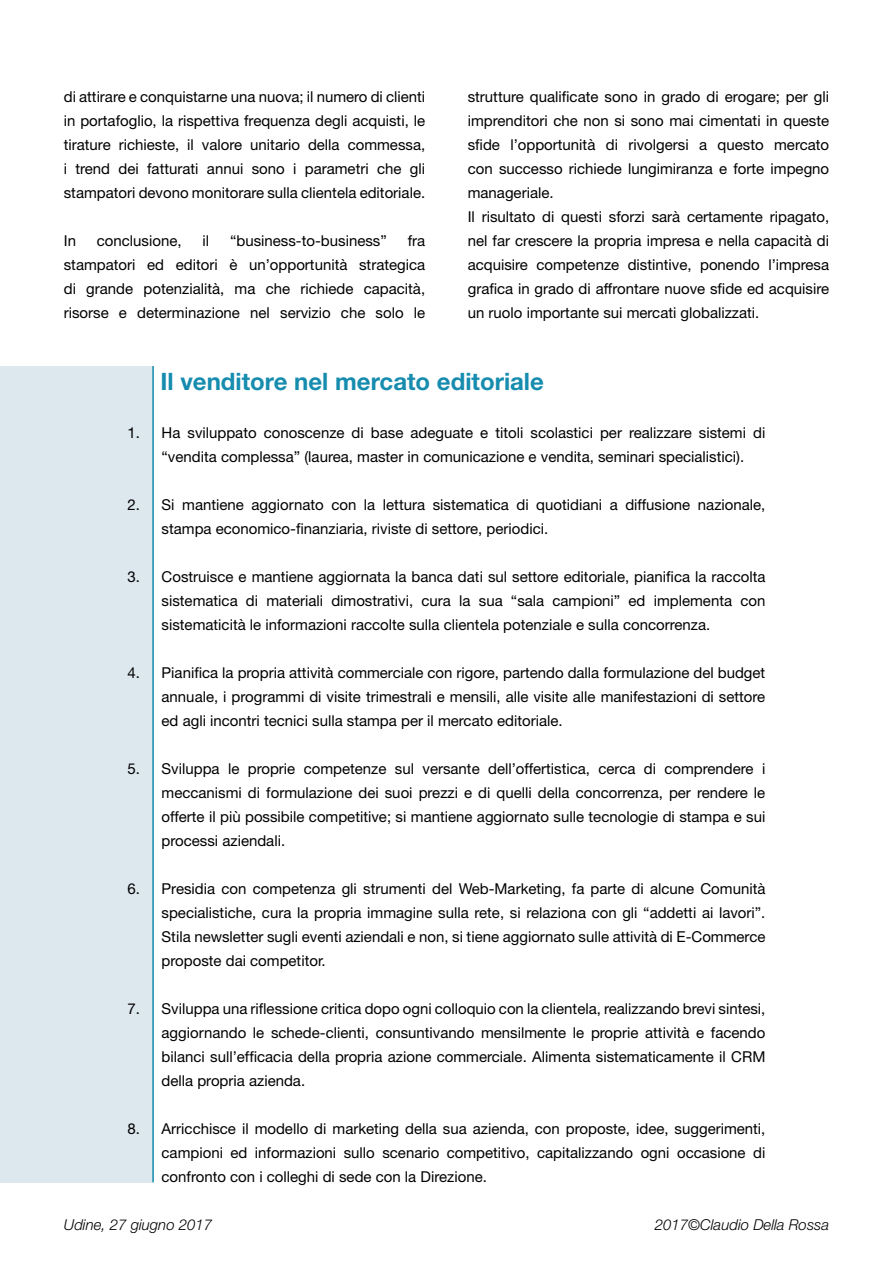
<style>
.page{position:relative;width:893px;height:1263px;background:#fff}
.page>*{position:absolute;margin:0;border:0;box-sizing:border-box;transform-origin:0 0}
.t1{font:700 24px "Helvetica Neue";color:#168caf}
.t2{font:15px/24px "Helvetica Neue";color:#000;text-align:justify}
.t3{font:italic 300 15px "Helvetica Neue";color:#000}
</style>
<div class="page">
<div style="left:0;top:366px;width:153px;height:816px;background:#dde7ee"></div>
<hr style="left:152px;top:366px;width:2px;height:816px;background:#168caf">
<p class="t2" style="left:64px;top:84px;width:363px">di attirare e conquistarne una nuova; il numero di clienti in portafoglio, la rispettiva frequenza degli acquisti, le tirature richieste, il valore unitario della commessa, i trend dei fatturati annui sono i parametri che gli stampatori devono monitorare sulla clientela editoriale.</p>
<p class="t2" style="left:64px;top:228px;width:14px">In</p>
<p class="t2" style="left:97px;top:228px;width:86px">conclusione,</p>
<p class="t2" style="left:203px;top:228px;width:8px">il</p>
<p class="t2" style="left:230px;top:228px;width:158px">“business-to-business”</p>
<p class="t2" style="left:64px;top:228px;width:363px;text-indent:344px">fra stampatori ed editori è un’opportunità strategica di grande potenzialità, ma che richiede capacità, risorse e determinazione nel servizio che solo le</p>
<p class="t2" style="left:468px;top:84px;width:363px;text-align:left">strutture qualificate sono in grado di erogare; per gli imprenditori che non si sono mai cimentati in queste sfide l’opportunità di rivolgersi a questo mercato con successo richiede lungimiranza e forte impegno manageriale.<br>Il risultato di questi sforzi sarà certamente ripagato, nel far crescere la propria impresa e nella capacità di acquisire competenze distintive, ponendo l’impresa grafica in grado di affrontare nuove sfide ed acquisire un ruolo importante sui mercati globalizzati.</p>
<h1 class="t1" style="left:161px;top:367px;width:385px">Il venditore nel mercato editoriale</h1>
<p class="t2" style="left:162px;top:420px;width:605px;text-indent:-34px">1. Ha sviluppato conoscenze di base adeguate e titoli scolastici per realizzare sistemi di “vendita complessa” (laurea, master in comunicazione e vendita, seminari specialistici).</p>
<p class="t2" style="left:162px;top:492px;width:605px;text-indent:-34px">2. Si mantiene aggiornato con la lettura sistematica di quotidiani a diffusione nazionale, stampa economico-finanziaria, riviste di settore, periodici.</p>
<p class="t2" style="left:162px;top:564px;width:605px;text-indent:-34px">3. Costruisce e mantiene aggiornata la banca dati sul settore editoriale, pianifica la raccolta sistematica di materiali dimostrativi, cura la sua “sala campioni” ed implementa con sistematicità le informazioni raccolte sulla clientela potenziale e sulla concorrenza.</p>
<p class="t2" style="left:162px;top:660px;width:605px;text-indent:-34px">4. Pianifica la propria attività commerciale con rigore, partendo dalla formulazione del budget annuale, i programmi di visite trimestrali e mensili, alle visite alle manifestazioni di settore ed agli incontri tecnici sulla stampa per il mercato editoriale.</p>
<p class="t2" style="left:162px;top:756px;width:605px;text-indent:-34px">5. Sviluppa le proprie competenze sul versante dell’offertistica, cerca di comprendere i meccanismi di formulazione dei suoi prezzi e di quelli della concorrenza, per rendere le offerte il più possibile competitive; si mantiene aggiornato sulle tecnologie di stampa e sui processi aziendali.</p>
<p class="t2" style="left:162px;top:876px;width:605px;text-indent:-34px">6. Presidia con competenza gli strumenti del Web-Marketing, fa parte di alcune Comunità specialistiche, cura la propria immagine sulla rete, si relaziona con gli “addetti ai lavori”.<br>Stila newsletter sugli eventi aziendali e non, si tiene aggiornato sulle attività di E-Commerce proposte dai competitor.</p>
<p class="t2" style="left:162px;top:996px;width:605px;text-indent:-34px">7. Sviluppa una riflessione critica dopo ogni colloquio con la clientela, realizzando brevi sintesi, aggiornando le schede-clienti, consuntivando mensilmente le proprie attività e facendo bilanci sull’efficacia della propria azione commerciale. Alimenta sistematicamente il CRM della propria azienda.</p>
<p class="t2" style="left:162px;top:1116px;width:605px;text-indent:-34px">8. Arricchisce il modello di marketing della sua azienda, con proposte, idee, suggerimenti, campioni ed informazioni sullo scenario competitivo, capitalizzando ogni occasione di confronto con i colleghi di sede con la Direzione.</p>
<p class="t3" style="left:64px;top:1216px;width:150px">Udine, 27 giugno 2017</p>
<p class="t3" style="left:655px;top:1216px;width:176px">2017©Claudio Della Rossa</p>
</div>
